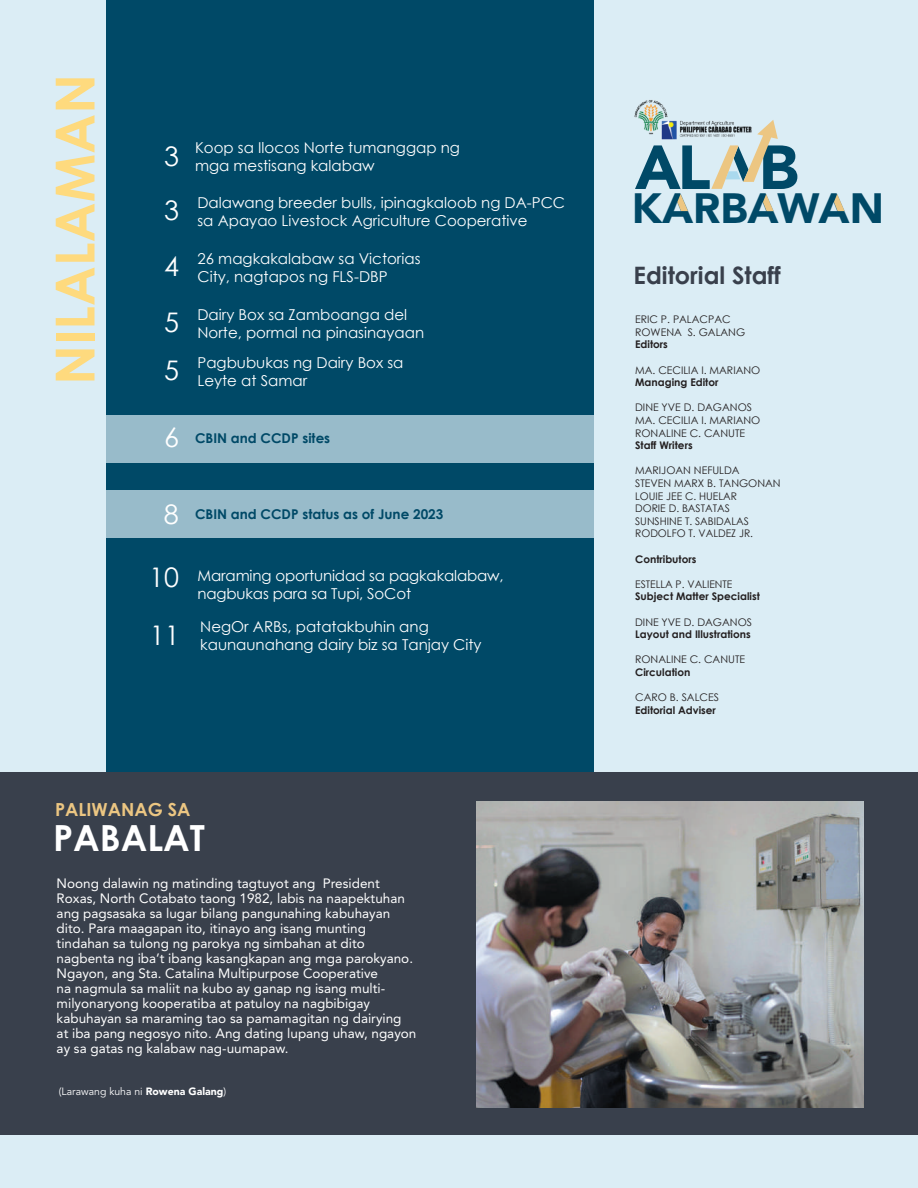
<style>
.page{position:relative;width:918px;height:1188px;background:#dbedf5}
.page>*{position:absolute;margin:0;border:0;box-sizing:border-box;transform-origin:0 0}
.t1{font:900 61.5px "Avenir LT Std";color:#004967}
.t2{font:700 54px "Century Gothic";color:#feda7e}
.t3{font:900 42px "Avenir LT Std";color:#004967}
.t4{font:700 36px "Century Gothic";color:#fff}
.t5{font:27px/57.9px "Century Gothic";color:#fff}
.t6{font:700 24px "Century Gothic";color:#39404c}
.t7{font:700 18px "Century Gothic";color:#ecc682}
.t8{font:15px/18px "Century Gothic";color:#fff}
.t9{font:13.5px/15px "Avenir LT Std";color:#fff}
.t10{font:700 13.5px "Century Gothic";color:#004967}
.t11{font:10.5px/12.6px "Century Gothic";color:#231f20}
.t12{font:700 10.5px "Century Gothic";color:#231f20}
.t13{font:10.5px "Avenir LT Std";color:#fff}
.s1{font-weight:400;font-size:27px;color:#fff}
.s2{font-weight:900}
</style>
<div class="page">
<div style="left:106px;top:0;width:488px;height:772px;background:#004967"></div>
<div style="left:0;top:772px;width:918px;height:363px;background:#39404c"></div>
<img style="left:634px;top:100px;width:77px;height:40px">
<svg style="left:677px;top:194px;width:11px;height:17px"></svg>
<svg style="left:711px;top:120px;width:67px;height:91px"></svg>
<svg style="left:834px;top:194px;width:11px;height:17px"></svg>
<div style="left:107px;top:415px;width:487px;height:47px;background:#98bbca"></div>
<div style="left:105px;top:491px;width:489px;height:47px;background:#98bbca"></div>
<img style="left:476px;top:801px;width:388px;height:307px">
<h2 class="t2" style="left:34px;top:385px;width:313px;rotate:-90deg">NILALAMAN</h2>
<p class="t8" style="left:164px;top:138px;width:297px;text-indent:31px">Koop sa Ilocos Norte tumanggap ng<br><sup>3</sup> mga mestisang kalabaw</p>
<p class="t8" style="left:164px;top:193px;width:402px;text-indent:33px">Dalawang breeder bulls, ipinagkaloob ng DA-PCC<br><sup>3</sup> sa Apayao Livestock Agriculture Cooperative</p>
<p class="t8" style="left:164px;top:250px;width:258px;text-indent:33px">26 magkakalabaw sa Victorias<br><sup>4</sup> City, nagtapos ng FLS-DBP</p>
<p class="t8" style="left:164px;top:305px;width:261px;text-indent:33px">Dairy Box sa Zamboanga del<br><sup>5</sup> Norte, pormal na pinasinayaan</p>
<p class="t8" style="left:164px;top:354px;width:241px;text-indent:33px">Pagbubukas ng Dairy Box sa<br><sup>5</sup> Leyte at Samar</p>
<p class="t10" style="left:164px;top:428px;width:168px"><span class="s1">6</span> CBIN and CCDP sites</p>
<p class="t10" style="left:164px;top:504px;width:281px"><span class="s1">8</span> CBIN and CCDP status as of June 2023</p>
<h3 class="t5" style="left:149px;top:548px;width:32px">10<br>11</h3>
<p class="t8" style="left:198px;top:566px;width:308px">Maraming oportunidad sa pagkakalabaw, nagbukas para sa Tupi, SoCot</p>
<p class="t8" style="left:200px;top:617px;width:283px">NegOr ARBs, patatakbuhin ang kaunaunahang dairy biz sa Tanjay City</p>
<h3 class="t7" style="left:55px;top:796px;width:137px">PALIWANAG SA</h3>
<h3 class="t4" style="left:53px;top:810px;width:153px">PABALAT</h3>
<p class="t9" style="left:57px;top:876px;width:361px">Noong dalawin ng matinding tagtuyot ang President Roxas, North Cotabato taong 1982, labis na naapektuhan ang pagsasaka sa lugar bilang pangunahing kabuhayan dito. Para maagapan ito, itinayo ang isang munting tindahan sa tulong ng parokya ng simbahan at dito nagbenta ng iba’t ibang kasangkapan ang mga parokyano.<br>Ngayon, ang Sta. Catalina Multipurpose Cooperative<br>na nagmula sa maliit na kubo ay ganap ng isang multi&shy;milyonaryong kooperatiba at patuloy na nagbibigay kabuhayan sa maraming tao sa pamamagitan ng dairying at iba pang negosyo nito. Ang dating lupang uhaw, ngayon ay sa gatas ng kalabaw nag-uumapaw.</p>
<p class="t13" style="left:59px;top:1086px;width:169px">(Larawang kuha ni <span class="s2">Rowena Galang</span>)</p>
<h1 class="t1" style="left:635px;top:130px;width:165px">AL B</h1>
<h3 class="t3" style="left:632px;top:183px;width:254px">KARBAWAN</h3>
<h3 class="t6" style="left:634px;top:257px;width:149px">Editorial Staff</h3>
<p class="t11" style="left:635px;top:313px;width:112px">ERIC P. PALACPAC<br>ROWENA S. GALANG</p>
<p class="t12" style="left:635px;top:337px;width:34px">Editors</p>
<p class="t11" style="left:635px;top:363px;width:127px">MA. CECILIA I. MARIANO</p>
<p class="t12" style="left:635px;top:374px;width:85px">Managing Editor</p>
<p class="t11" style="left:635px;top:401px;width:127px">DINE YVE D. DAGANOS<br>MA. CECILIA I. MARIANO<br>RONALINE C. CANUTE</p>
<p class="t12" style="left:635px;top:437px;width:59px">Staff Writers</p>
<p class="t11" style="left:635px;top:464px;width:147px">MARIJOAN NEFULDA<br>STEVEN MARX B. TANGONAN<br>LOUIE JEE C. HUELAR<br>DORIE D. BASTATAS<br>SUNSHINE T. SABIDALAS<br>RODOLFO T. VALDEZ JR.</p>
<p class="t12" style="left:635px;top:551px;width:63px">Contributors</p>
<p class="t11" style="left:635px;top:577px;width:99px">ESTELLA P. VALIENTE</p>
<p class="t12" style="left:635px;top:589px;width:126px">Subject Matter Specialist</p>
<p class="t11" style="left:635px;top:615px;width:118px">DINE YVE D. DAGANOS</p>
<p class="t12" style="left:635px;top:626px;width:117px">Layout and Illustrations</p>
<p class="t11" style="left:635px;top:653px;width:111px">RONALINE C. CANUTE</p>
<p class="t12" style="left:635px;top:664px;width:57px">Circulation</p>
<p class="t11" style="left:635px;top:691px;width:85px">CARO B. SALCES</p>
<p class="t12" style="left:635px;top:702px;width:82px">Editorial Adviser</p>
</div>
